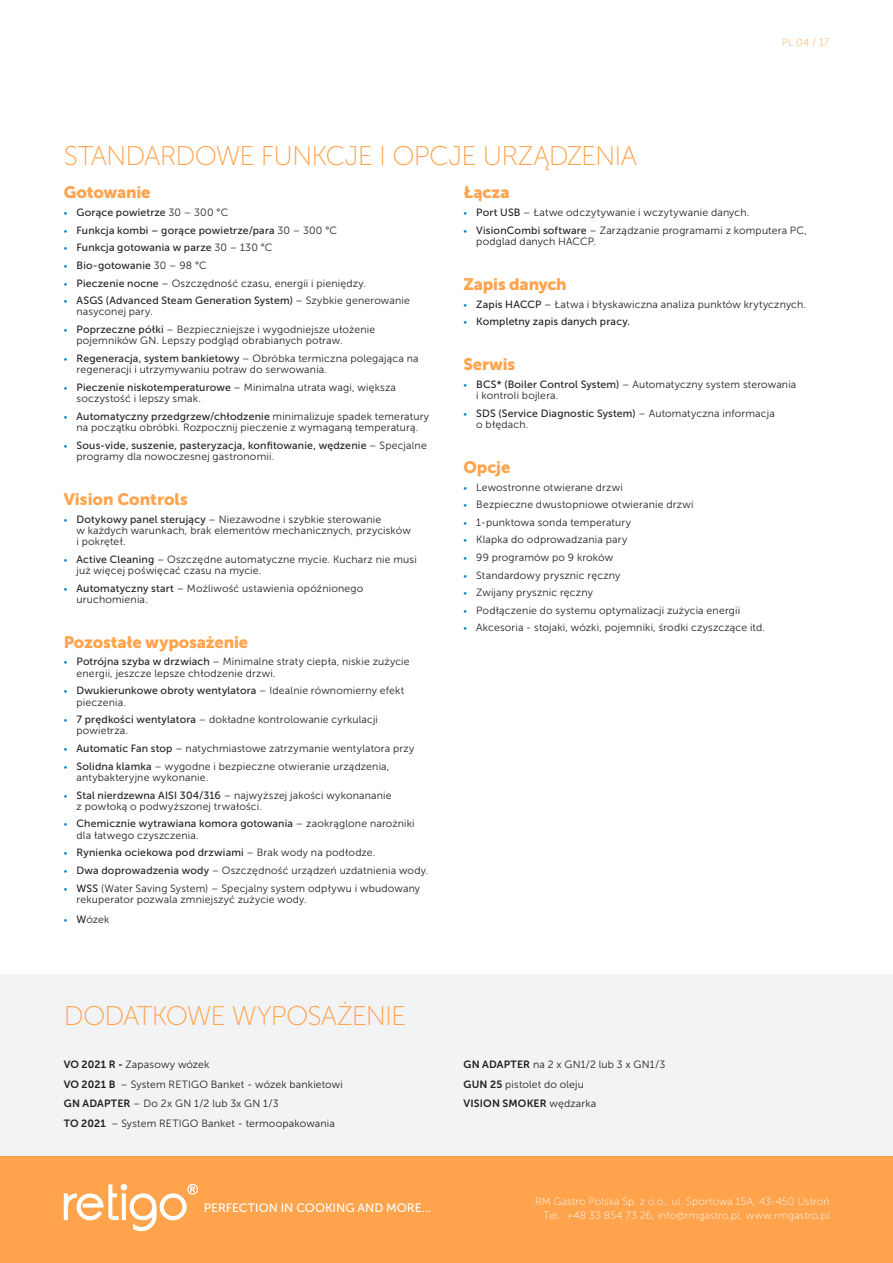
<style>
.page{position:relative;width:893px;height:1263px;background:#fff}
.page>*{position:absolute;margin:0;border:0;box-sizing:border-box;transform-origin:0 0}
.t1{font:27px "Museo Sans 100";letter-spacing:-.035em;color:#ffa34c}
.t2{font:16.5px "Museo Sans 900";letter-spacing:-.01em;color:#ffa34c}
.t3{font:12.15px "Museo Sans 500";color:#fff}
.Text{font:10.5px/11.2px "Museo Sans 300";letter-spacing:.015em;color:#231f20}
.t4{font:10.5px/11.2px "Museo Sans 500";letter-spacing:.02em;color:#231f20}
.t5{font:10.5px/13.5px "Museo Sans 100";letter-spacing:.02em;color:#fff;text-align:right}
.Text-2{font:10.5px "Museo Sans 700";letter-spacing:.015em;color:#231f20}
.t6{font:10.5px "Museo Sans 100";color:#ffa34c}
.s1{font-family:"Museo Sans 300";font-size:9px;color:#007cc2}
.s2{font-family:"Museo Sans 300"}
.s3{font-size:9px;color:#007cc2}
.s4{font-family:"Museo Sans 500"}
.s5{font-family:"Museo Sans 700"}
</style>
<div class="page">
<div style="left:0;top:1157px;width:893px;height:106px;background:#ffa34c"></div>
<svg style="left:64px;top:1184px;width:134px;height:48px"></svg>
<div style="left:0;top:974px;width:893px;height:183px;background:#f2f3f4"></div>
<p class="t6" style="left:782px;top:37px;width:49px">PL 04 / 17</p>
<h2 class="t1" style="left:64px;top:141px;width:575px">STANDARDOWE FUNKCJE I OPCJE URZĄDZENIA</h2>
<h3 class="t2" style="left:64px;top:183px;width:88px">Gotowanie</h3>
<p class="t4" style="left:64px;top:207px;width:166px"><span class="s1">•</span> Gorące powietrze <span class="s2">30 – 300 °C</span></p>
<p class="t4" style="left:64px;top:224px;width:275px"><span class="s1">•</span> Funkcja kombi – gorące powietrze/para <span class="s2">30 – 300 °C</span></p>
<p class="t4" style="left:64px;top:242px;width:210px"><span class="s1">•</span> Funkcja gotowania w parze <span class="s2">30 – 130 °C</span></p>
<p class="t4" style="left:64px;top:260px;width:145px"><span class="s1">•</span> Bio-gotowanie <span class="s2">30 – 98 °C</span></p>
<p class="Text" style="left:64px;top:277px;width:304px"><span class="s3">•</span> <span class="s4">Pieczenie nocne</span> – Oszczędność czasu, energii i pieniędzy.</p>
<p class="t4" style="left:77px;top:295px;width:335px;text-indent:-13px"><span class="s1">•</span> ASGS (Advanced Steam Generation System) <span class="s2">– Szybkie generowanie nasyconej pary.</span></p>
<p class="Text" style="left:77px;top:324px;width:300px;text-indent:-13px"><span class="s3">•</span> <span class="s4">Poprzeczne półki</span> – Bezpieczniejsze i wygodniejsze ułożenie pojemników GN. Lepszy podgląd obrabianych potraw.</p>
<p class="Text" style="left:77px;top:353px;width:344px;text-indent:-13px"><span class="s3">•</span> <span class="s4">Regeneracja, system bankietowy</span> – Obróbka termiczna polegająca na regeneracji i utrzymywaniu potraw do serwowania.</p>
<p class="Text" style="left:77px;top:382px;width:321px;text-indent:-13px"><span class="s3">•</span> <span class="s4">Pieczenie niskotemperaturowe</span> – Minimalna utrata wagi, większa soczystość i lepszy smak.</p>
<p class="Text" style="left:64px;top:411px;width:367px;text-align:center"><span class="s3">•</span> <span class="s4">Automatyczny przedgrzew/chłodzenie</span> minimalizuje spadek temeratury na początku obróbki. Rozpocznij pieczenie z wymaganą temperaturą.</p>
<p class="t4" style="left:77px;top:439px;width:352px;text-indent:-13px"><span class="s1">•</span> Sous-vide, suszenie, pasteryzacja, konfitowanie, wędzenie <span class="s2">– Specjalne programy dla nowoczesnej gastronomii.</span></p>
<h3 class="t2" style="left:64px;top:490px;width:126px">Vision Controls</h3>
<p class="Text" style="left:77px;top:513px;width:336px;text-indent:-13px"><span class="s3">•</span> <span class="s4">Dotykowy panel sterujący</span> – Niezawodne i szybkie sterowanie<br>w każdych warunkach, brak elementów mechanicznych, przycisków i pokręteł.</p>
<p class="Text" style="left:77px;top:553px;width:342px;text-indent:-13px"><span class="s3">•</span> <span class="s4">Active Cleaning</span> – Oszczędne automatyczne mycie. Kucharz nie musi już więcej poświęcać czasu na mycie.</p>
<p class="Text" style="left:77px;top:582px;width:288px;text-indent:-13px"><span class="s3">•</span> <span class="s4">Automatyczny start</span> – Możliwość ustawienia opóźnionego uruchomienia.</p>
<h3 class="t2" style="left:64px;top:633px;width:186px">Pozostałe wyposażenie</h3>
<p class="Text" style="left:77px;top:656px;width:335px;text-indent:-13px"><span class="s3">•</span> <span class="s4">Potrójna szyba w drzwiach</span> – Minimalne straty ciepła, niskie zużycie energii, jeszcze lepsze chłodzenie drzwi.</p>
<p class="Text" style="left:77px;top:685px;width:329px;text-indent:-13px"><span class="s3">•</span> <span class="s4">Dwukierunkowe obroty wentylatora</span> – Idealnie równomierny efekt pieczenia.</p>
<p class="Text" style="left:77px;top:714px;width:303px;text-indent:-13px"><span class="s3">•</span> <span class="s4">7 prędkości wentylatora</span> – dokładne kontrolowanie cyrkulacji powietrza.</p>
<p class="Text" style="left:64px;top:743px;width:352px"><span class="s3">•</span> <span class="s4">Automatic Fan stop</span> – natychmiastowe zatrzymanie wentylatora przy</p>
<p class="Text" style="left:77px;top:760px;width:314px;text-indent:-13px"><span class="s3">•</span> <span class="s4">Solidna klamka</span> – wygodne i bezpieczne otwieranie urządzenia, antybakteryjne wykonanie.</p>
<p class="Text" style="left:77px;top:789px;width:317px;text-indent:-13px"><span class="s3">•</span> <span class="s4">Stal nierdzewna AISI 304/316</span> – najwyższej jakości wykonananie z powłoką o podwyższonej trwałości.</p>
<p class="Text" style="left:77px;top:818px;width:340px;text-indent:-13px"><span class="s3">•</span> <span class="s4">Chemicznie wytrawiana komora gotowania</span> – zaokrąglone narożniki dla łatwego czyszczenia.</p>
<p class="t4" style="left:64px;top:847px;width:313px"><span class="s1">•</span> Rynienka ociekowa pod drzwiami <span class="s2">– Brak wody na podłodze.</span></p>
<p class="Text" style="left:64px;top:865px;width:366px"><span class="s3">•</span> <span class="s4">Dwa doprowadzenia wody</span> – Oszczędność urządzeń uzdatnienia wody.</p>
<p class="Text" style="left:77px;top:882px;width:345px;text-indent:-13px"><span class="s3">•</span> <span class="s4">WSS</span> (Water Saving System) – Specjalny system odpływu i wbudowany rekuperator pozwala zmniejszyć zużycie wody.</p>
<p class="Text" style="left:64px;top:913px;width:47px"><span class="s3">•</span> <span class="s4">W</span>ózek</p>
<h3 class="t2" style="left:463px;top:183px;width:48px">Łącza</h3>
<p class="Text" style="left:463px;top:207px;width:287px"><span class="s3">•</span> <span class="s4">Port USB</span> – Łatwe odczytywanie i wczytywanie danych.</p>
<p class="Text" style="left:476px;top:224px;width:332px;text-indent:-13px"><span class="s3">•</span> <span class="s4">VisionCombi software</span> – Zarządzanie programami z komputera PC, podglad danych HACCP.</p>
<h3 class="t2" style="left:463px;top:275px;width:105px">Zapis danych</h3>
<p class="Text" style="left:463px;top:298px;width:344px"><span class="s3">•</span> <span class="s4">Zapis HACCP</span> – Łatwa i błyskawiczna analiza punktów krytycznych.</p>
<p class="t4" style="left:463px;top:316px;width:168px"><span class="s1">•</span> Kompletny zapis danych pracy.</p>
<h3 class="t2" style="left:463px;top:355px;width:53px">Serwis</h3>
<p class="Text" style="left:476px;top:379px;width:322px;text-indent:-13px"><span class="s3">•</span> <span class="s4">BCS* (Boiler Control System)</span> – Automatyczny system sterowania i kontroli bojlera.</p>
<p class="Text" style="left:476px;top:408px;width:300px;text-indent:-13px"><span class="s3">•</span> <span class="s4">SDS (Service Diagnostic System)</span> – Automatyczna informacja o błędach.</p>
<h3 class="t2" style="left:463px;top:458px;width:48px">Opcje</h3>
<p class="Text" style="left:463px;top:481px;width:161px"><span class="s3">•</span> Lewostronne otwierane drzwi</p>
<p class="Text" style="left:463px;top:499px;width:232px"><span class="s3">•</span> Bezpieczne dwustopniowe otwieranie drzwi</p>
<p class="Text" style="left:463px;top:517px;width:169px"><span class="s3">•</span> 1-punktowa sonda temperatury</p>
<p class="Text" style="left:463px;top:534px;width:165px"><span class="s3">•</span> Klapka do odprowadzania pary</p>
<p class="Text" style="left:463px;top:552px;width:151px"><span class="s3">•</span> 99 programów po 9 kroków</p>
<p class="Text" style="left:463px;top:570px;width:158px"><span class="s3">•</span> Standardowy prysznic ręczny</p>
<p class="Text" style="left:463px;top:587px;width:131px"><span class="s3">•</span> Zwijany prysznic ręczny</p>
<p class="Text" style="left:463px;top:605px;width:278px"><span class="s3">•</span> Podłączenie do systemu optymalizacji zużycia energii</p>
<p class="Text" style="left:463px;top:622px;width:303px"><span class="s3">•</span> Akcesoria - stojaki, wózki, pojemniki, środki czyszczące itd.</p>
<h2 class="t1" style="left:64px;top:1001px;width:344px">DODATKOWE WYPOSAŻENIE</h2>
<p class="Text" style="left:64px;top:1058px;width:147px"><span class="s5">VO 2021 R -</span> Zapasowy wózek</p>
<p class="Text" style="left:64px;top:1078px;width:281px"><span class="s5">VO 2021 B</span> – System RETIGO Banket - wózek bankietowi</p>
<p class="Text" style="left:64px;top:1098px;width:216px"><span class="s5">GN ADAPTER</span> – Do 2x GN 1/2 lub 3x GN 1/3</p>
<p class="Text" style="left:64px;top:1118px;width:273px"><span class="s5">TO 2021</span> – System RETIGO Banket - termoopakowania</p>
<p class="Text" style="left:463px;top:1058px;width:203px"><span class="s5">GN ADAPTER</span> na 2 x GN1/2 lub 3 x GN1/3</p>
<p class="Text" style="left:463px;top:1078px;width:122px"><span class="s5">GUN 25</span> pistolet do oleju</p>
<p class="Text-2" style="left:463px;top:1098px;width:134px">VISION SMOKER <span class="s2">wędzarka</span></p>
<p class="t3" style="left:204px;top:1201px;width:229px">PERFECTION IN COOKING AND MORE...</p>
<p class="t5" style="left:535px;top:1195px;width:296px">RM Gastro Polska Sp. z o.o., ul. Sportowa 15A, 43-450 Ustroń<br>Tel.: +48 33 854 73 26, info@rmgastro.pl, www.rmgastro.pl</p>
</div>
